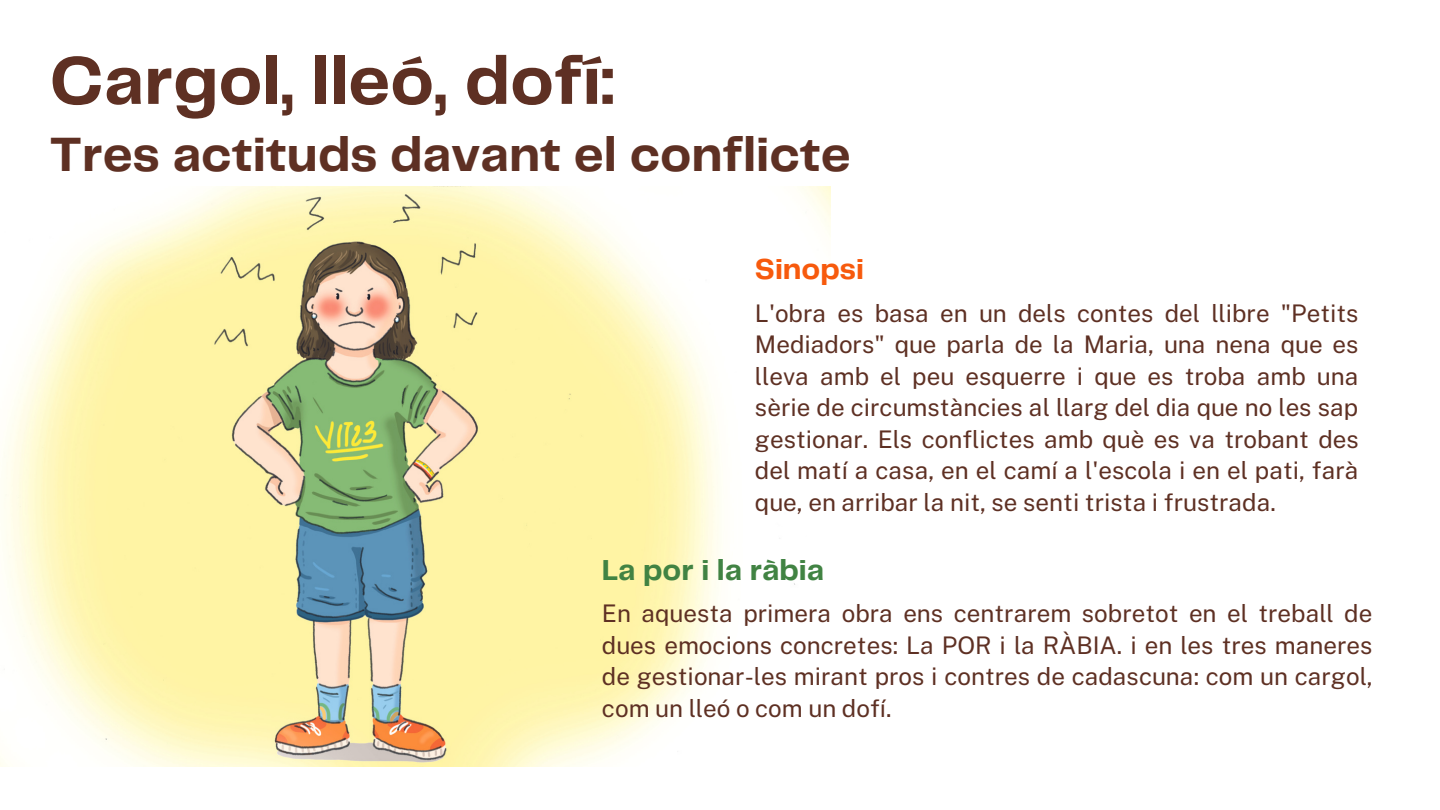
<style>
.page{position:relative;width:1440px;height:810px;background:#fff}
.page>*{position:absolute;margin:0;border:0;box-sizing:border-box;transform-origin:0 0}
.t1{font:700 70px "Telegraf";color:#5e3023}
.t2{font:700 50px "Telegraf";color:#5e3023}
.t3{font:700 30px "Telegraf";color:#418343}
.t4{font:700 30px "Telegraf";color:#f75a0d}
.t5{font:24.2px/31.5px "Public Sans";color:#5e3023;text-align:justify}
</style>
<div class="page">
<img style="left:0;top:186px;width:830px;height:580px">
<h1 class="t1" style="left:49px;top:51px;width:566px">Cargol, lleó, dofí:</h1>
<h2 class="t2" style="left:49px;top:133px;width:803px">Tres actituds davant el conflicte</h2>
<p class="t4" style="left:755px;top:257px;width:110px">Sinopsi</p>
<p class="t5" style="left:755px;top:297px;width:605px">L'obra es basa en un dels contes del llibre "Petits Mediadors" que parla de la Maria, una nena que es lleva amb el peu esquerre i que es troba amb una sèrie de circumstàncies al llarg del dia que no les sap gestionar. Els conflictes amb què es va trobant des del matí a casa, en el camí a l'escola i en el pati, farà que, en arribar la nit, se senti trista i frustrada.</p>
<p class="t3" style="left:602px;top:557px;width:224px">La por i la ràbia</p>
<p class="t5" style="left:602px;top:598px;width:772px">En aquesta primera obra ens centrarem sobretot en el treball de dues emocions concretes: La POR i la RÀBIA. i en les tres maneres de gestionar-les mirant pros i contres de cadascuna: com un cargol, com un lleó o com un dofí.</p>
</div>
